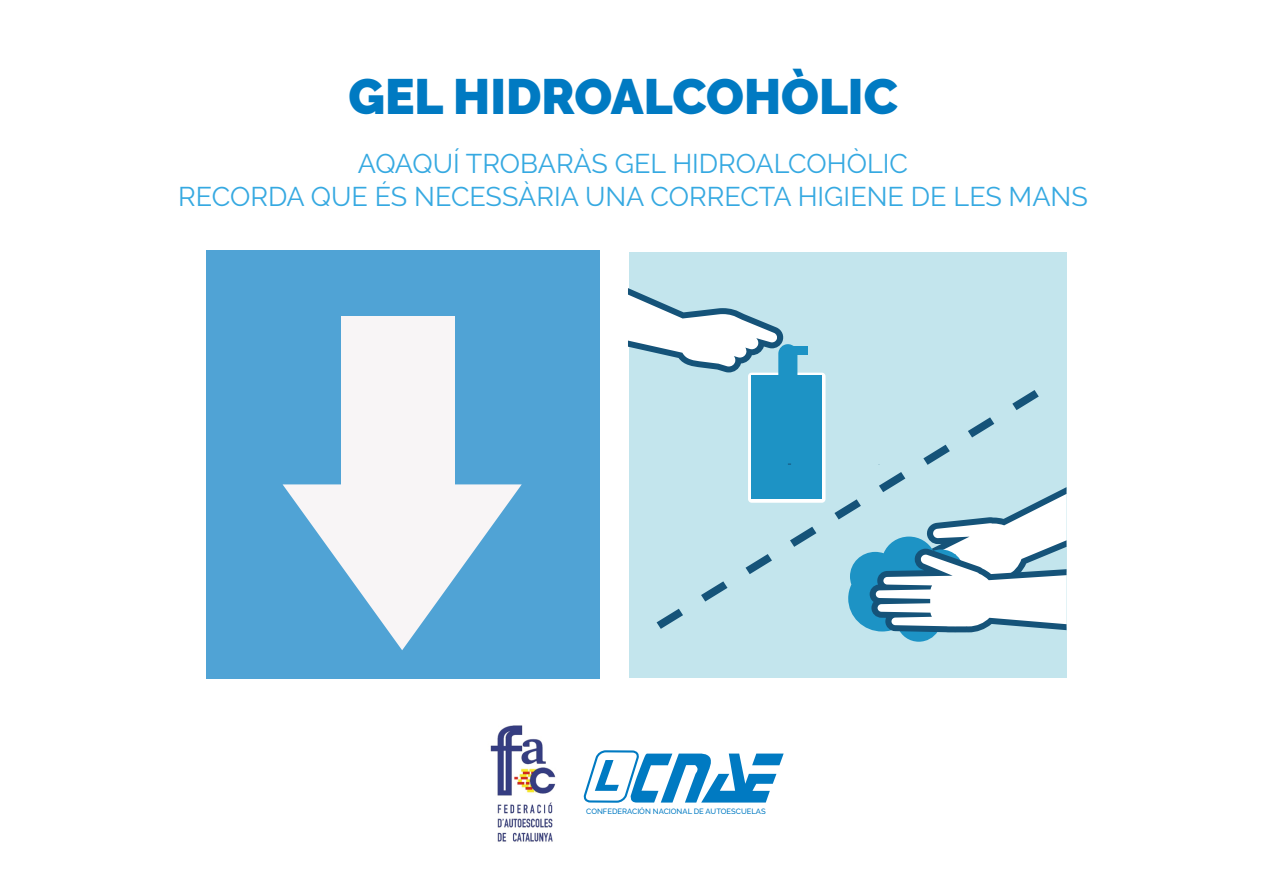
<style>
.page{position:relative;width:1263px;height:893px;background:#fff}
.page>*{position:absolute;margin:0;border:0;box-sizing:border-box;transform-origin:0 0}
.t1{font:900 49.5px "Raleway";color:#007ac2}
.t2{font:27px/32.4px "Raleway";color:#36a9e1;text-align:center}
.t3{font:500 7.65px "Raleway";color:#007ac2}
</style>
<div class="page">
<div style="left:206px;top:250px;width:393px;height:429px;background:#50a3d5"></div>
<div style="left:341px;top:317px;width:113px;height:206px;background:#f8f5f6"></div>
<svg style="left:283px;top:484px;width:239px;height:166px"></svg>
<div style="left:629px;top:252px;width:437px;height:426px;background:#c3e5ed"></div>
<div style="left:748px;top:373px;width:77px;height:130px;background:#fff;border-radius:4px"></div>
<div style="left:751px;top:375px;width:71px;height:124px;background:#1d93c5"></div>
<svg style="left:628px;top:288px;width:156px;height:87px"></svg>
<svg style="left:745px;top:554px;width:27px;height:20px"></svg>
<svg style="left:701px;top:581px;width:26px;height:20px"></svg>
<svg style="left:657px;top:609px;width:26px;height:20px"></svg>
<svg style="left:790px;top:527px;width:26px;height:20px"></svg>
<svg style="left:1012px;top:390px;width:27px;height:20px"></svg>
<svg style="left:968px;top:417px;width:26px;height:20px"></svg>
<svg style="left:923px;top:445px;width:27px;height:20px"></svg>
<svg style="left:834px;top:472px;width:232px;height:170px"></svg>
<div style="left:778px;top:344px;width:19px;height:48px;background:#1d93c5;border-radius:10px"></div>
<div style="left:787px;top:346px;width:21px;height:9px;background:#1d93c5"></div>
<svg style="left:583px;top:750px;width:201px;height:53px"></svg>
<img style="left:490px;top:725px;width:66px;height:117px">
<h1 class="t1" style="left:348px;top:67px;width:551px">GEL HIDROALCOHÒLIC</h1>
<p class="t2" style="left:178px;top:148px;width:911px">AQAQUÍ TROBARÀS GEL HIDROALCOHÒLIC<br>RECORDA QUE ÉS NECESSÀRIA UNA CORRECTA HIGIENE DE LES MANS</p>
<p class="t3" style="left:586px;top:807px;width:181px">CONFEDERACIÓN NACIONAL DE AUTOESCUELAS</p>
</div>
